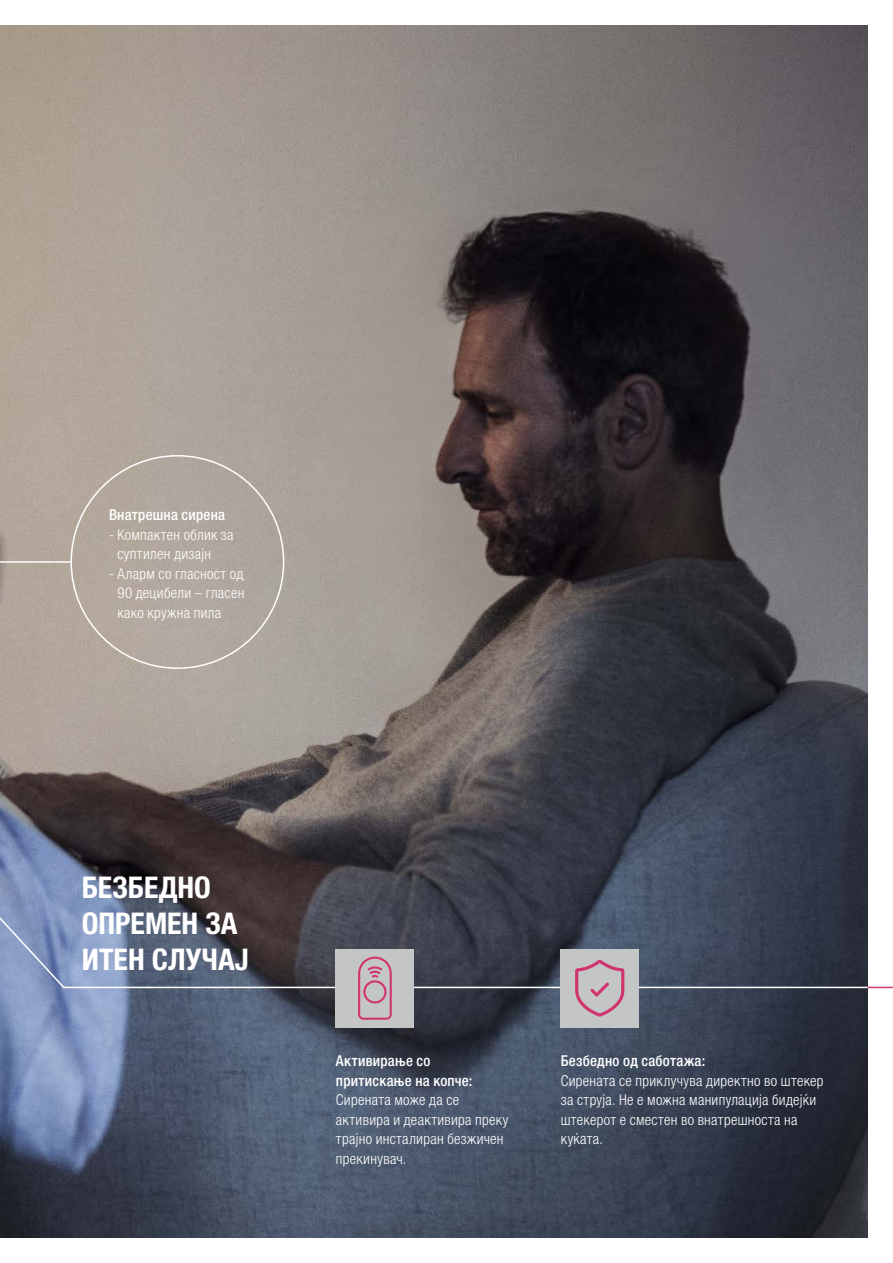
<style>
.page{position:relative;width:893px;height:1263px;background:#fff}
.page>*{position:absolute;margin:0;border:0;box-sizing:border-box;transform-origin:0 0}
.Bodytext{font:700 condensed 30px/36px "Helvetica Neue LTW1 G";color:#fff}
.Bodytext-2{font:300 condensed 15px/19.5px "Helvetica Neue LTW1 G";letter-spacing:.02em;color:#fff}
.Bodytext_headline{font:500 condensed 15px/19.5px "Helvetica Neue LTW1 G";letter-spacing:.015em;color:#fff}
</style>
<div class="page">
<img style="left:0;top:26px;width:867px;height:1211px">
<hr style="left:64px;top:987px;width:803px;height:1px;background:#fff">
<svg style="left:867px;top:987px;width:26px;height:1px"></svg>
<svg style="left:0;top:771px;width:66px;height:218px;background:#707c9b"></svg>
<div style="left:336px;top:949px;width:78px;height:78px;background:#c4c5c5"></div>
<div style="left:561px;top:949px;width:78px;height:78px;background:#c4c5c5"></div>
<hr style="left:0;top:561px;width:71px;height:2px;background:#fff">
<svg style="left:358px;top:956px;width:34px;height:64px"></svg>
<svg style="left:575px;top:960px;width:49px;height:57px"></svg>
<p class="Bodytext_headline" style="left:109px;top:505px;width:118px">Внатрешна сирена</p>
<p class="Bodytext-2" style="left:118px;top:525px;width:118px;text-indent:-9px">- Компактен облик за суптилен дизајн</p>
<p class="Bodytext-2" style="left:118px;top:564px;width:128px;text-align:justify;text-indent:-9px">- Аларм со гласност од 90 децибели – гласен како кружна пила</p>
<p class="Bodytext" style="left:82px;top:869px;width:169px">БЕЗБЕДНО<br>ОПРЕМЕН ЗА<br>ИТЕН СЛУЧАЈ</p>
<p class="Bodytext_headline" style="left:336px;top:1051px;width:138px">Активирање со притискање на копче:</p>
<p class="Bodytext-2" style="left:336px;top:1090px;width:174px">Сирената може да се активира и деактивира преку трајно инсталиран безжичен прекинувач.</p>
<p class="Bodytext_headline" style="left:561px;top:1051px;width:146px">Безбедно од саботажа:</p>
<p class="Bodytext-2" style="left:561px;top:1071px;width:264px">Сирената се приклучува директно во штекер за струја. Не е можна манипулација бидејќи штекерот е сместен во внатрешноста на куќата.</p>
</div>
